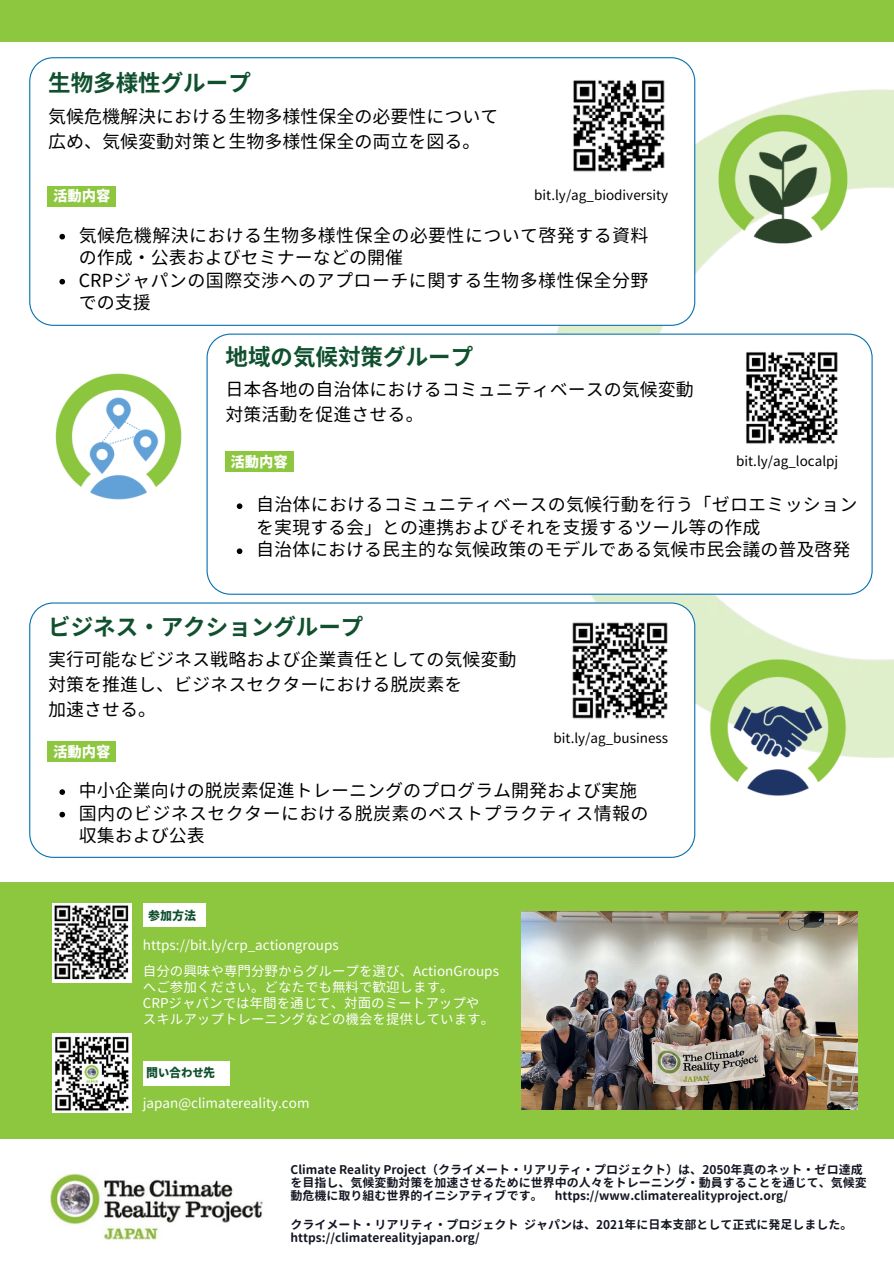
<style>
.page{position:relative;width:894px;height:1264px;background:#fff}
.page>*{position:absolute;margin:0;border:0;box-sizing:border-box;transform-origin:0 0}
.t1{font:700 22.5px "Noto Sans CJ Ksc";color:#10502f}
.t2{font:18px/24.8px "Gen Jyuu Gothic";color:#000}
.t3{font:18px/22.5px "Gen Jyuu Gothic";letter-spacing:.02em;color:#000}
.t4{font:18px/22.5px "Gen Jyuu Gothic";letter-spacing:.025em;color:#000}
.t5{font:14.4px "Gen Seki Gothic TW H";color:#fff}
.t6{font:13.5px/16.2px "Gen Jyuu Gothic";color:#fff}
.t7{font:13.5px "Gen Jyuu Gothic";color:#000}
.t8{font:700 12px/13px "Gen Jyuu Gothic";color:#141623}
.t9{font:12px "Gen Seki Gothic TW H";color:#10502f}
</style>
<div class="page">
<img style="left:556px;top:78px;width:337px;height:680px">
<div style="left:0;top:0;width:893px;height:42px;background:#8dc63f"></div>
<div style="left:0;top:882px;width:893px;height:256px;background:#8dc63f"></div>
<img style="left:521px;top:911px;width:336px;height:198px">
<div style="left:143px;top:1060px;width:86px;height:25px;background:#fff"></div>
<img style="left:52px;top:1033px;width:79px;height:79px">
<div style="left:143px;top:903px;width:62px;height:24px;background:#fff"></div>
<img style="left:52px;top:903px;width:79px;height:79px">
<img style="left:50px;top:1173px;width:213px;height:67px">
<img style="left:695px;top:83px;width:183px;height:192px">
<svg style="left:29px;top:57px;width:666px;height:269px"></svg>
<svg style="left:59px;top:234px;width:6px;height:5px"></svg>
<svg style="left:59px;top:279px;width:6px;height:5px"></svg>
<img style="left:563px;top:70px;width:111px;height:111px">
<div style="left:47px;top:186px;width:69px;height:20px;background:#8dc63f"></div>
<svg style="left:206px;top:333px;width:666px;height:261px"></svg>
<svg style="left:237px;top:503px;width:5px;height:6px"></svg>
<svg style="left:237px;top:548px;width:5px;height:6px"></svg>
<div style="left:224px;top:451px;width:69px;height:20px;background:#8dc63f"></div>
<img style="left:55px;top:343px;width:156px;height:186px">
<img style="left:737px;top:343px;width:109px;height:110px">
<svg style="left:29px;top:602px;width:666px;height:255px"></svg>
<img style="left:677px;top:627px;width:201px;height:201px">
<img style="left:563px;top:613px;width:113px;height:114px">
<svg style="left:59px;top:789px;width:6px;height:6px"></svg>
<svg style="left:59px;top:811px;width:6px;height:6px"></svg>
<div style="left:47px;top:741px;width:69px;height:20px;background:#8dc63f"></div>
<h1 class="t1" style="left:48px;top:65px;width:204px">生物多様性グループ</h1>
<p class="t2" style="left:48px;top:104px;width:469px">気候危機解決における生物多様性保全の必要性について　広め、気候変動対策と生物多様性保全の両立を図る。</p>
<p class="t5" style="left:53px;top:189px;width:59px">活動内容</p>
<p class="t7" style="left:534px;top:185px;width:135px">bit.ly/ag_biodiversity</p>
<h2 class="t3" style="left:79px;top:224px;width:571px">気候危機解決における生物多様性保全の必要性について啓発する資料の作成・公表およびセミナーなどの開催</h2>
<h3 class="t4" style="left:79px;top:269px;width:571px">CRPジャパンの国際交渉へのアプローチに関する生物多様性保全分野での支援</h3>
<p class="t1" style="left:225px;top:339px;width:249px">地域の気候対策グループ</p>
<h4 class="t2" style="left:225px;top:377px;width:469px">日本各地の自治体におけるコミュニティベースの気候変動対策活動を促進させる。</h4>
<h1 class="t5" style="left:230px;top:454px;width:59px">活動内容</h1>
<h1 class="t7" style="left:736px;top:451px;width:104px">bit.ly/ag_localpj</h1>
<p class="t2" style="left:256px;top:493px;width:602px;line-height:22.5px">自治体におけるコミュニティベースの気候行動を行う「ゼロエミッションを実現する会」との連携およびそれを支援するツール等の作成</p>
<p class="t2" style="left:256px;top:537px;width:595px">自治体における民主的な気候政策のモデルである気候市民会議の普及啓発</p>
<h2 class="t1" style="left:48px;top:608px;width:316px">ビジネス・アクショングループ</h2>
<h3 class="t2" style="left:48px;top:647px;width:469px;text-align:justify">実行可能なビジネス戦略および企業責任としての気候変動対策を推進し、ビジネスセクターにおける脱炭素を　　　加速させる。</h3>
<p class="t5" style="left:53px;top:744px;width:59px">活動内容</p>
<p class="t7" style="left:553px;top:728px;width:116px">bit.ly/ag_business</p>
<p class="t2" style="left:79px;top:778px;width:559px">中小企業向けの脱炭素促進トレーニングのプログラム開発および実施</p>
<h4 class="t3" style="left:79px;top:801px;width:571px">国内のビジネスセクターにおける脱炭素のベストプラクティス情報の収集および公表</h4>
<h2 class="t9" style="left:148px;top:909px;width:50px">参加方法</h2>
<p class="t6" style="left:143px;top:936px;width:197px">https://bit.ly/crp_actiongroups</p>
<h3 class="t6" style="left:143px;top:962px;width:357px">自分の興味や専門分野からグループを選び、ActionGroupsへご参加ください。どなたでも無料で歓迎します。<br>CRPジャパンでは年間を通じて、対面のミートアップや　スキルアップトレーニングなどの機会を提供しています。</h3>
<p class="t9" style="left:146px;top:1066px;width:71px">問い合わせ先</p>
<p class="t6" style="left:143px;top:1094px;width:168px">japan@climatereality.com</p>
<p class="t8" style="left:290px;top:1163px;width:578px">Climate Reality Project（クライメート・リアリティ・プロジェクト）は、2050年真のネット・ゼロ達成を目指し、気候変動対策を加速させるために世界中の人々をトレーニング・動員することを通じて、気候変動危機に取り組む世界的イニシアティブです。　https://www.climaterealityproject.org/</p>
<h4 class="t8" style="left:290px;top:1217px;width:563px">クライメート・リアリティ・プロジェクト ジャパンは、2021年に日本支部として正式に発足しました。</h4>
<p class="t8" style="left:290px;top:1230px;width:191px">https://climaterealityjapan.org/</p>
</div>
